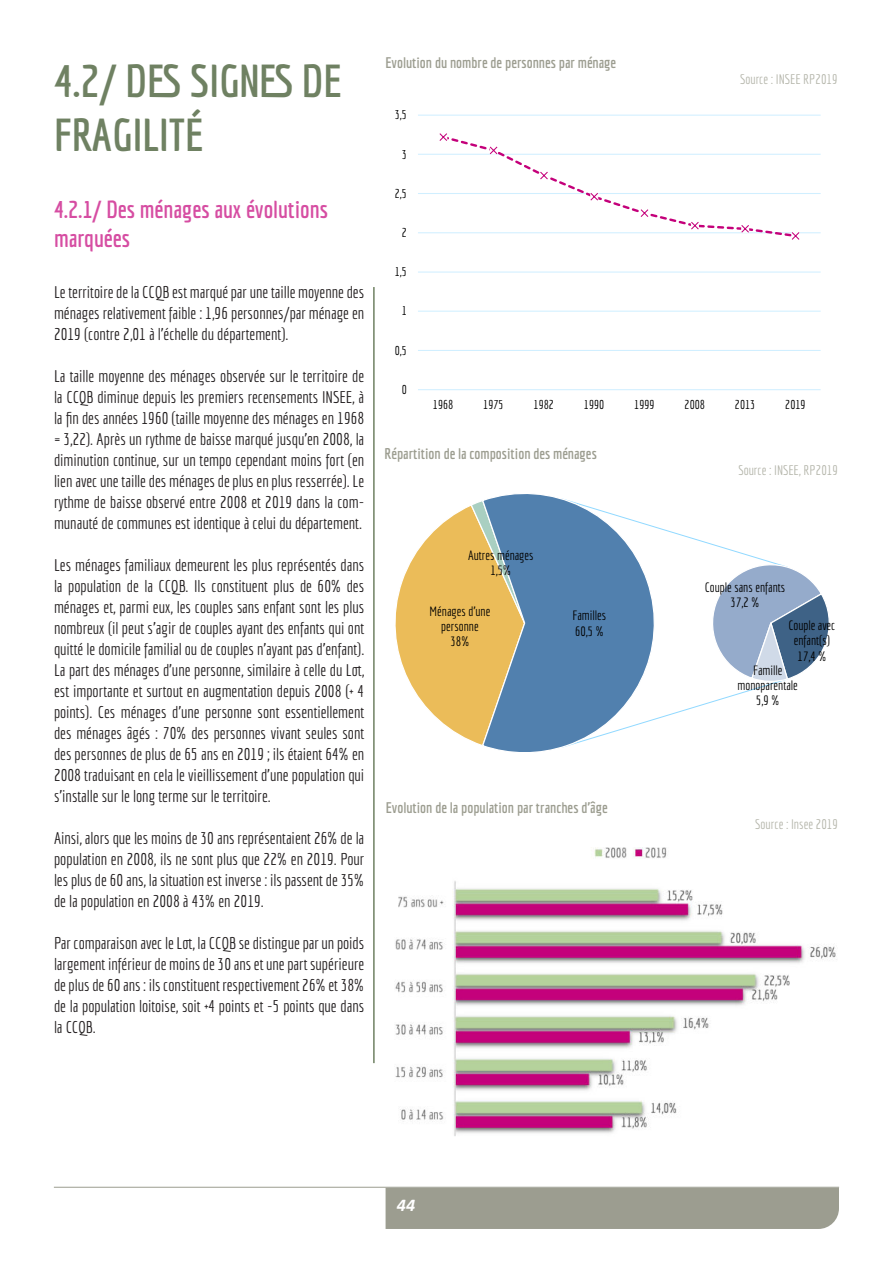
<style>
.page{position:relative;width:893px;height:1263px;background:#fff}
.page>*{position:absolute;margin:0;border:0;box-sizing:border-box;transform-origin:0 0}
.t1{font:700 45px/54px "Economica";color:#6f8162}
.t2{font:700 24px/28.8px "Economica";color:#d64da2}
.t3{font:italic 700 18px "Calibri";color:#fff}
.t4{font:16.5px/21px "Economica";color:#231f20;text-align:justify}
.t5{font:700 15px "Economica";color:#9c9d90}
.t6{font:13.5px "Economica";color:#b5b6ab}
.t7{font:13.2px/15.1px "Economica";color:#000;text-align:center}
.t8{font:12.45px "Economica";letter-spacing:.005em;color:#000}
</style>
<div class="page">
<div style="left:386px;top:1188px;width:453px;height:41px;background:#9c9d90"></div>
<hr style="left:54px;top:1187px;width:785px;height:1px;background:#9c9d90">
<img style="left:395px;top:847px;width:442px;height:289px">
<hr style="left:373px;top:287px;width:2px;height:776px;background:#6f8162">
<svg style="left:395px;top:502px;width:86px;height:243px"></svg>
<svg style="left:672px;top:531px;width:157px;height:184px"></svg>
<svg style="left:481px;top:494px;width:191px;height:258px"></svg>
<hr style="left:418px;top:350px;width:403px;height:1px;background:#d0efff">
<hr style="left:418px;top:311px;width:403px;height:1px;background:#d0efff">
<hr style="left:418px;top:272px;width:403px;height:1px;background:#d0efff">
<hr style="left:418px;top:232px;width:403px;height:1px;background:#d0efff">
<hr style="left:418px;top:193px;width:403px;height:1px;background:#d0efff">
<hr style="left:418px;top:154px;width:403px;height:1px;background:#d0efff">
<hr style="left:418px;top:115px;width:403px;height:1px;background:#d0efff">
<hr style="left:418px;top:389px;width:403px;height:1px;background:#d0efff">
<svg style="left:438px;top:133px;width:362px;height:107px"></svg>
<h1 class="t1" style="left:54px;top:53px;width:289px">4.2/ DES SIGNES DE<br>FRAGILITÉ</h1>
<h2 class="t2" style="left:54px;top:195px;width:276px">4.2.1/ Des ménages aux évolutions marquées</h2>
<p class="t4" style="left:54px;top:281px;width:312px">Le territoire de la CCQB est marqué par une taille moyenne des ménages relativement faible : 1,96 personnes/par ménage en 2019 (contre 2,01 à l’échelle du département).</p>
<p class="t4" style="left:54px;top:367px;width:312px">La taille moyenne des ménages observée sur le territoire de la CCQB diminue depuis les premiers recensements INSEE, à la fin des années 1960 (taille moyenne des ménages en 1968 = 3,22). Après un rythme de baisse marqué jusqu’en 2008, la diminution continue, sur un tempo cependant moins fort (en lien avec une taille des ménages de plus en plus resserrée). Le rythme de baisse observé entre 2008 et 2019 dans la com&shy;munauté de communes est identique à celui du département.</p>
<p class="t4" style="left:54px;top:554px;width:312px">Les ménages familiaux demeurent les plus représentés dans la population de la CCQB. Ils constituent plus de 60% des ménages et, parmi eux, les couples sans enfant sont les plus nombreux (il peut s’agir de couples ayant des enfants qui ont quitté le domicile familial ou de couples n’ayant pas d’enfant).<br>La part des ménages d’une personne, similaire à celle du Lot, est importante et surtout en augmentation depuis 2008 (+ 4 points). Ces ménages d’une personne sont essentiellement des ménages âgés : 70% des personnes vivant seules sont des personnes de plus de 65 ans en 2019 ; ils étaient 64% en 2008 traduisant en cela le vieillissement d’une population qui s’installe sur le long terme sur le territoire.</p>
<p class="t4" style="left:54px;top:827px;width:312px">Ainsi, alors que les moins de 30 ans représentaient 26% de la population en 2008, ils ne sont plus que 22% en 2019. Pour les plus de 60 ans, la situation est inverse : ils passent de 35% de la population en 2008 à 43% en 2019.</p>
<p class="t4" style="left:54px;top:932px;width:312px">Par comparaison avec le Lot, la CCQB se distingue par un poids largement inférieur de moins de 30 ans et une part supérieure de plus de 60 ans : ils constituent respectivement 26% et 38% de la population loitoise, soit +4 points et -5 points que dans la CCQB.</p>
<p class="t5" style="left:386px;top:54px;width:232px">Evolution du nombre de personnes par ménage</p>
<p class="t8" style="left:395px;top:108px;width:14px">3,5</p>
<p class="t8" style="left:402px;top:147px;width:7px">3</p>
<p class="t8" style="left:395px;top:186px;width:14px">2,5</p>
<p class="t8" style="left:402px;top:228px;width:7px">2</p>
<p class="t8" style="left:395px;top:265px;width:14px">1,5</p>
<p class="t8" style="left:402px;top:306px;width:7px">1</p>
<p class="t8" style="left:395px;top:343px;width:14px">0,5</p>
<p class="t8" style="left:402px;top:382px;width:7px">0</p>
<p class="t6" style="left:740px;top:72px;width:99px">Source : INSEE RP2019</p>
<p class="t8" style="left:433px;top:398px;width:22px">1968</p>
<p class="t8" style="left:483px;top:398px;width:22px">1975</p>
<p class="t8" style="left:534px;top:400px;width:22px">1982</p>
<p class="t8" style="left:584px;top:398px;width:22px">1990</p>
<p class="t8" style="left:634px;top:400px;width:22px">1999</p>
<p class="t8" style="left:684px;top:398px;width:22px">2008</p>
<p class="t8" style="left:735px;top:398px;width:22px">2013</p>
<p class="t8" style="left:785px;top:398px;width:22px">2019</p>
<p class="t5" style="left:384px;top:445px;width:214px">Répartition de la composition des ménages</p>
<p class="t7" style="left:468px;top:548px;width:67px">Autres ménages<br>1,5%</p>
<p class="t7" style="left:429px;top:604px;width:62px">Ménages d'une personne<br>38%</p>
<p class="t7" style="left:573px;top:609px;width:35px;text-align:left">Familles<br>60,5 %</p>
<p class="t5" style="left:386px;top:799px;width:223px">Evolution de la population par tranches d’âge</p>
<p class="t6" style="left:738px;top:462px;width:101px">Source : INSEE, RP2019</p>
<p class="t7" style="left:705px;top:580px;width:82px">Couple sans enfants<br>37,2 %</p>
<p class="t7" style="left:788px;top:618px;width:48px">Couple avec enfant(s)<br>17,4 %</p>
<p class="t7" style="left:738px;top:664px;width:62px">Famille monoparentale<br>5,9 %</p>
<p class="t6" style="left:755px;top:816px;width:84px">Source : Insee 2019</p>
<p class="t3" style="left:397px;top:1199px;width:20px">44</p>
</div>
